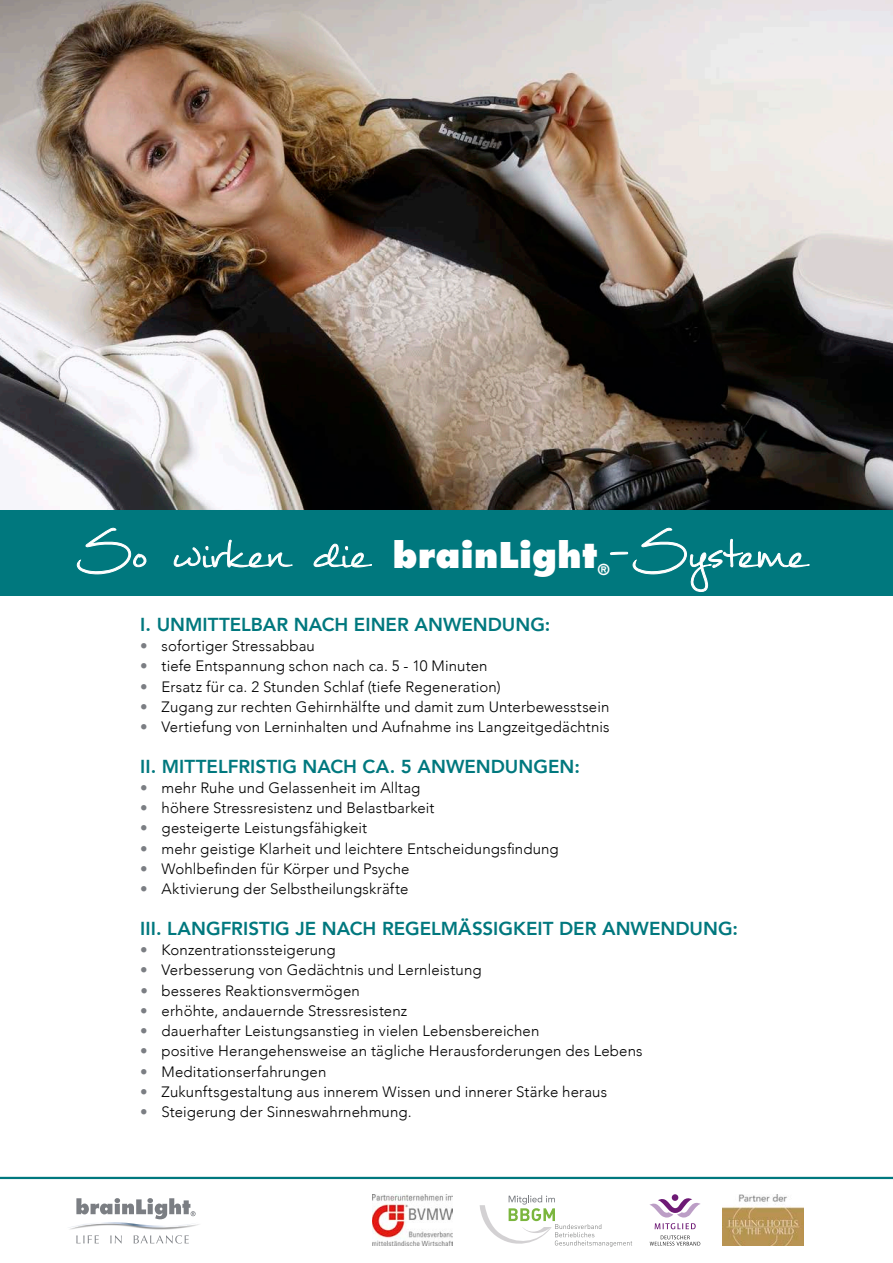
<style>
.page{position:relative;width:893px;height:1263px;background:#fff}
.page>*{position:absolute;margin:0;border:0;box-sizing:border-box;transform-origin:0 0}
.t1{font:87px "Mathilde";letter-spacing:.005em;color:#fff}
.t2{font:800 34.5px "Futura";letter-spacing:.01em;color:#fff}
.t3{font:800 18.75px "Avenir";color:#00787e}
.t4{font:300 15px "Avenir";letter-spacing:.01em;color:#000}
.t5{font:800 14.85px "Futura";color:#fff}
.s1{color:#7b7e83}
</style>
<div class="page">
<img style="left:0;top:0;width:893px;height:510px">
<svg style="left:69px;top:1198px;width:130px;height:45px"></svg>
<hr style="left:0;top:1177px;width:893px;height:2px;background:#00787e">
<div style="left:0;top:510px;width:893px;height:85px;background:#00787e"></div>
<img style="left:723px;top:1194px;width:81px;height:52px">
<svg style="left:480px;top:1195px;width:152px;height:52px"></svg>
<svg style="left:655px;top:1223px;width:41px;height:6px"></svg>
<svg style="left:650px;top:1235px;width:50px;height:10px"></svg>
<div style="left:672px;top:1194px;width:6px;height:7px;background:#6e1a75;border-radius:50%"></div>
<svg style="left:649px;top:1198px;width:52px;height:19px"></svg>
<img style="left:372px;top:1194px;width:80px;height:51px">
<svg style="left:76px;top:528px;width:71px;height:46px"></svg>
<svg style="left:174px;top:540px;width:119px;height:28px"></svg>
<svg style="left:314px;top:543px;width:58px;height:25px"></svg>
<svg style="left:610px;top:528px;width:200px;height:64px"></svg>
<h1 class="t1" style="left:76px;top:486px;width:293px">So wirken die</h1>
<h2 class="t2" style="left:393px;top:534px;width:206px">brainLight</h2>
<h1 class="t1" style="left:607px;top:486px;width:199px">-Systeme</h1>
<p class="t5" style="left:598px;top:560px;width:13px">®</p>
<p class="t3" style="left:140px;top:610px;width:412px">I. UNMITTELBAR NACH EINER ANWENDUNG:</p>
<p class="t4" style="left:140px;top:637px;width:176px"><span class="s1">•</span> sofortiger Stressabbau</p>
<p class="t4" style="left:140px;top:657px;width:349px"><span class="s1">•</span> tiefe Entspannung schon nach ca. 5 - 10 Minuten</p>
<p class="t4" style="left:140px;top:678px;width:362px"><span class="s1">•</span> Ersatz für ca. 2 Stunden Schlaf (tiefe Regeneration)</p>
<p class="t4" style="left:140px;top:698px;width:471px"><span class="s1">•</span> Zugang zur rechten Gehirnhälfte und damit zum Unterbewesstsein</p>
<p class="t4" style="left:140px;top:718px;width:471px"><span class="s1">•</span> Vertiefung von Lerninhalten und Aufnahme ins Langzeitgedächtnis</p>
<p class="t3" style="left:140px;top:752px;width:441px">II. MITTELFRISTIG NACH CA. 5 ANWENDUNGEN:</p>
<p class="t4" style="left:140px;top:779px;width:282px"><span class="s1">•</span> mehr Ruhe und Gelassenheit im Alltag</p>
<p class="t4" style="left:140px;top:799px;width:296px"><span class="s1">•</span> höhere Stressresistenz und Belastbarkeit</p>
<p class="t4" style="left:140px;top:819px;width:228px"><span class="s1">•</span> gesteigerte Leistungsfähigkeit</p>
<p class="t4" style="left:140px;top:840px;width:420px"><span class="s1">•</span> mehr geistige Klarheit und leichtere Entscheidungsfindung</p>
<p class="t4" style="left:140px;top:860px;width:271px"><span class="s1">•</span> Wohlbefinden für Körper und Psyche</p>
<p class="t4" style="left:140px;top:880px;width:270px"><span class="s1">•</span> Aktivierung der Selbstheilungskräfte</p>
<p class="t3" style="left:140px;top:914px;width:599px">III. LANGFRISTIG JE NACH REGELMÄSSIGKEIT DER ANWENDUNG:</p>
<p class="t4" style="left:140px;top:941px;width:197px"><span class="s1">•</span> Konzentrationssteigerung</p>
<p class="t4" style="left:140px;top:961px;width:343px"><span class="s1">•</span> Verbesserung von Gedächtnis und Lernleistung</p>
<p class="t4" style="left:140px;top:981px;width:221px"><span class="s1">•</span> besseres Reaktionsvermögen</p>
<p class="t4" style="left:140px;top:1002px;width:268px"><span class="s1">•</span> erhöhte, andauernde Stressresistenz</p>
<p class="t4" style="left:140px;top:1022px;width:401px"><span class="s1">•</span> dauerhafter Leistungsanstieg in vielen Lebensbereichen</p>
<p class="t4" style="left:140px;top:1042px;width:504px"><span class="s1">•</span> positive Herangehensweise an tägliche Herausforderungen des Lebens</p>
<p class="t4" style="left:140px;top:1062px;width:188px"><span class="s1">•</span> Meditationserfahrungen</p>
<p class="t4" style="left:140px;top:1083px;width:468px"><span class="s1">•</span> Zukunftsgestaltung aus innerem Wissen und innerer Stärke heraus</p>
<p class="t4" style="left:140px;top:1103px;width:273px"><span class="s1">•</span> Steigerung der Sinneswahrnehmung.</p>
</div>
